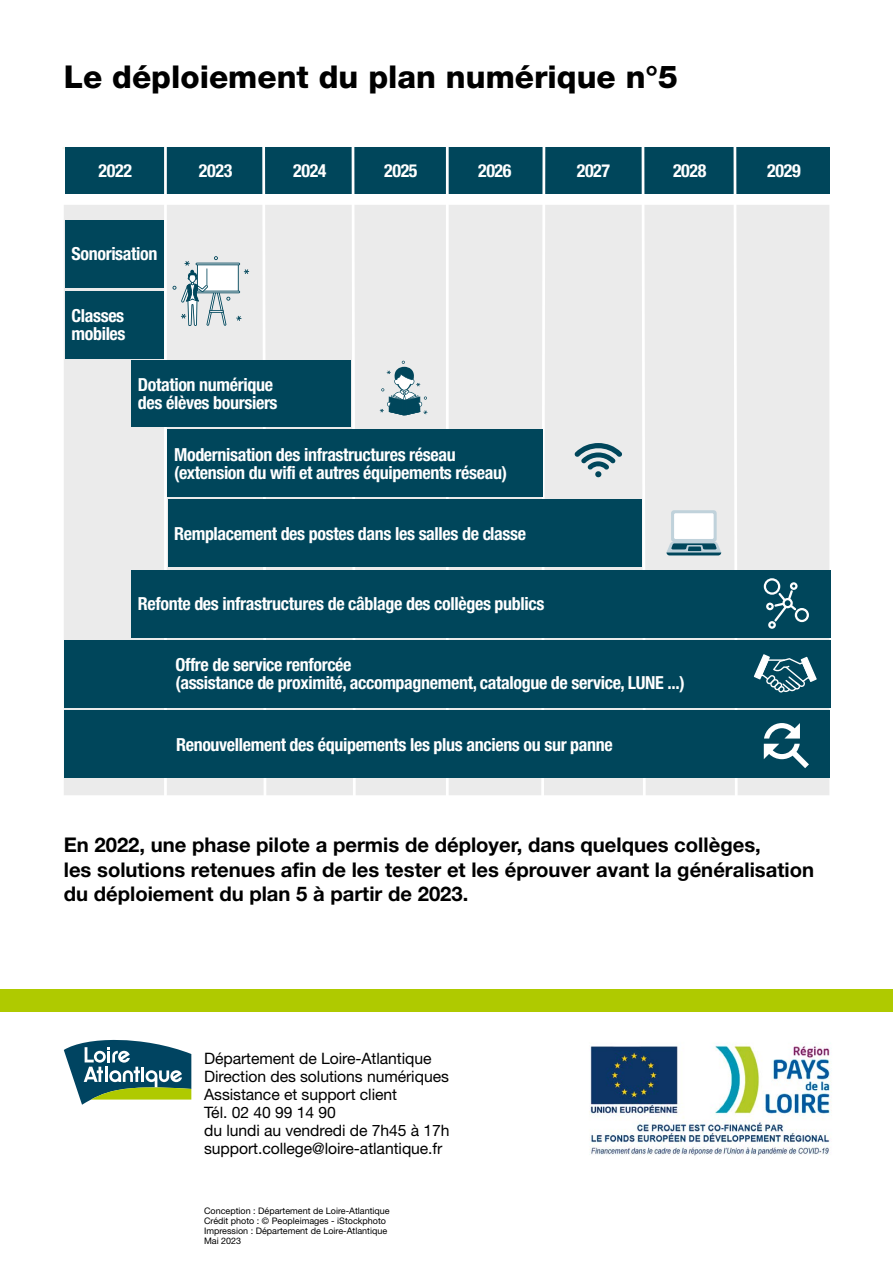
<style>
.page{position:relative;width:893px;height:1276px;background:#fff}
.page>*{position:absolute;margin:0;border:0;box-sizing:border-box;transform-origin:0 0}
.t1{font:800 31.5px "Helvetica Neue LT Std";color:#000}
.t2{font:700 20.25px/24.8px "Helvetica Neue LT Std";color:#000}
.t3{font:700 condensed 18px/18px "Helvetica Neue LT Std";letter-spacing:-.02em;color:#fff}
.t4{font:15.75px/18px "Helvetica Neue LT Std";letter-spacing:-.005em;color:#000}
.t5{font:9px/10.1px "Helvetica Neue LT Std";color:#000}
</style>
<div class="page">
<div style="left:0;top:989px;width:893px;height:22px;background:#afca00"></div>
<svg style="left:64px;top:1039px;width:127px;height:65px"></svg>
<hr style="left:63px;top:147px;width:767px;height:2px;background:#f6f5ed">
<div style="left:64px;top:205px;width:765px;height:590px;background:#ebebeb"></div>
<div style="left:65px;top:147px;width:764px;height:47px;background:#00465b"></div>
<hr style="left:164px;top:144px;width:3px;height:667px;background:#fff">
<svg style="left:261px;top:147px;width:7px;height:648px"></svg>
<svg style="left:350px;top:147px;width:7px;height:648px"></svg>
<hr style="left:446px;top:139px;width:3px;height:672px;background:#fff">
<svg style="left:540px;top:147px;width:7px;height:648px"></svg>
<svg style="left:640px;top:147px;width:99px;height:648px"></svg>
<div style="left:65px;top:220px;width:99px;height:67px;background:#00465b"></div>
<div style="left:65px;top:291px;width:99px;height:67px;background:#00465b"></div>
<div style="left:132px;top:360px;width:219px;height:67px;background:#00465b"></div>
<div style="left:168px;top:430px;width:375px;height:67px;background:#00465b"></div>
<div style="left:168px;top:500px;width:474px;height:67px;background:#00465b"></div>
<div style="left:132px;top:570px;width:699px;height:67px;background:#00465b"></div>
<div style="left:64px;top:710px;width:766px;height:67px;background:#00465b"></div>
<div style="left:64px;top:640px;width:766px;height:67px;background:#00465b"></div>
<svg style="left:172px;top:256px;width:77px;height:70px"></svg>
<div style="left:395px;top:367px;width:19px;height:23px;background:#00465b;border-radius:9px"></div>
<svg style="left:380px;top:371px;width:47px;height:44px"></svg>
<svg style="left:574px;top:443px;width:48px;height:34px"></svg>
<svg style="left:666px;top:510px;width:55px;height:45px"></svg>
<svg style="left:754px;top:654px;width:63px;height:38px"></svg>
<svg style="left:764px;top:723px;width:45px;height:45px"></svg>
<svg style="left:764px;top:578px;width:45px;height:51px"></svg>
<img style="left:589px;top:1044px;width:243px;height:112px">
<h1 class="t1" style="left:64px;top:58px;width:616px">Le déploiement du plan numérique n°5</h1>
<p class="t3" style="left:99px;top:162px;width:35px">2022</p>
<p class="t3" style="left:199px;top:162px;width:35px">2023</p>
<p class="t3" style="left:293px;top:162px;width:35px">2024</p>
<p class="t3" style="left:384px;top:162px;width:35px">2025</p>
<p class="t3" style="left:478px;top:162px;width:35px">2026</p>
<p class="t3" style="left:577px;top:162px;width:35px">2027</p>
<p class="t3" style="left:673px;top:162px;width:35px">2028</p>
<p class="t3" style="left:767px;top:162px;width:35px">2029</p>
<p class="t3" style="left:72px;top:244px;width:87px">Sonorisation</p>
<p class="t3" style="left:72px;top:306px;width:56px">Classes mobiles</p>
<p class="t3" style="left:138px;top:375px;width:141px">Dotation numérique des élèves boursiers</p>
<p class="t3" style="left:174px;top:445px;width:334px">Modernisation des infrastructures réseau (extension du wifi et autres équipements réseau)</p>
<p class="t3" style="left:174px;top:524px;width:354px">Remplacement des postes dans les salles de classe</p>
<p class="t3" style="left:138px;top:594px;width:408px">Refonte des infrastructures de câblage des collèges publics</p>
<p class="t3" style="left:175px;top:655px;width:511px">Offre de service renforcée<br>(assistance de proximité, accompagnement, catalogue de service, LUNE ...)</p>
<p class="t3" style="left:176px;top:735px;width:438px">Renouvellement des équipements les plus anciens ou sur panne</p>
<p class="t2" style="left:64px;top:831px;width:752px">En 2022, une phase pilote a permis de déployer, dans quelques collèges,<br>les solutions retenues afin de les tester et les éprouver avant la généralisation du déploiement du plan 5 à partir de 2023.</p>
<p class="t4" style="left:204px;top:1049px;width:247px">Département de Loire-Atlantique<br>Direction des solutions numériques<br>Assistance et support client<br>Tél. 02 40 99 14 90<br>du lundi au vendredi de 7h45 à 17h support.college@loire-atlantique.fr</p>
<p class="t5" style="left:204px;top:1205px;width:187px">Conception : Département de Loire-Atlantique Crédit photo : © Peopleimages - iStockphoto Impression : Département de Loire-Atlantique Mai 2023</p>
</div>
